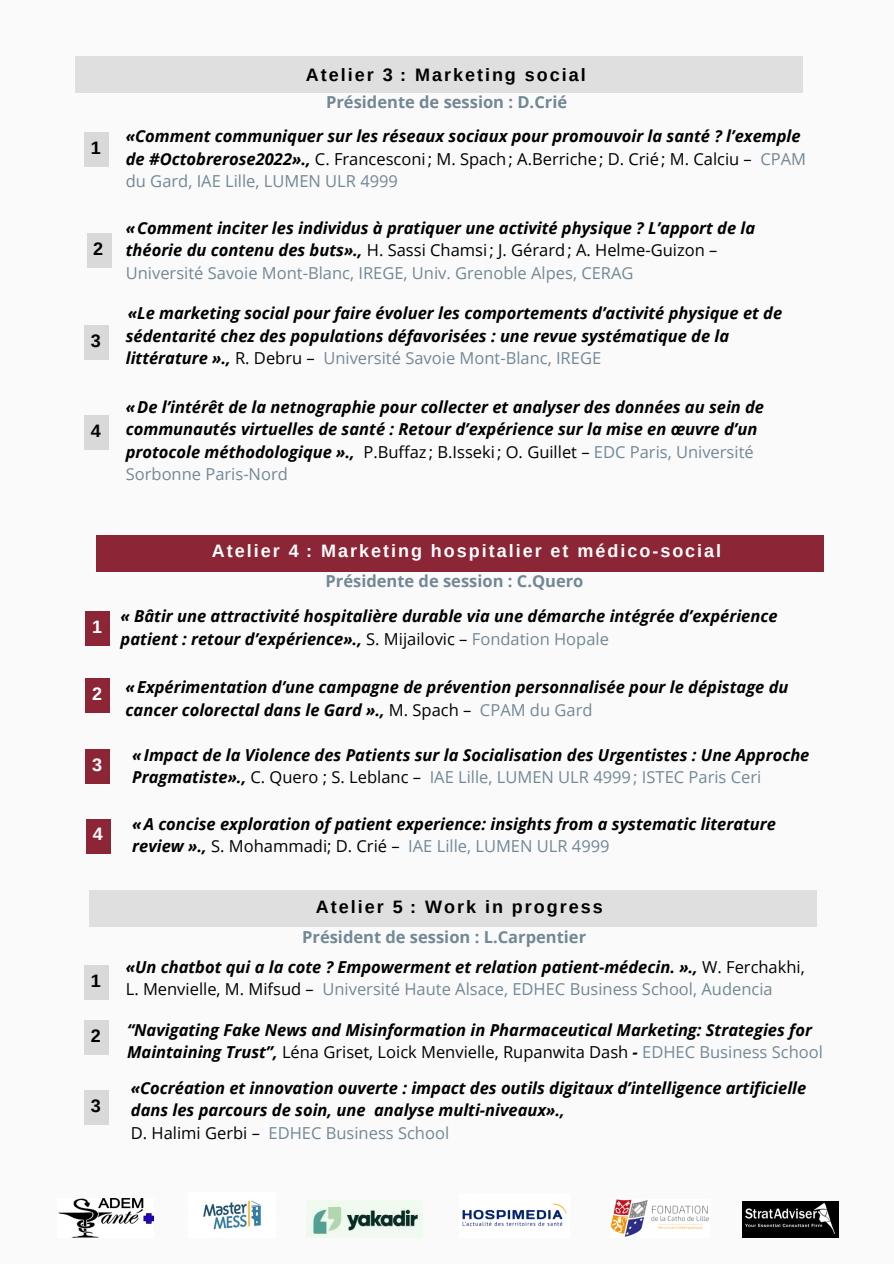
<style>
.page{position:relative;width:894px;height:1264px;background:#fff}
.page>*{position:absolute;margin:0;border:0;box-sizing:border-box;transform-origin:0 0}
.t1{font:700 18px "Arimo";letter-spacing:.11em;color:#000}
.t2{font:700 18px "Arimo";letter-spacing:.11em;color:#fff}
.t3{font:italic 700 16.5px/22.5px "Open Sans";color:#000}
.t4{font:700 16.5px "Open Sans";color:#728895}
.t5{font:16.5px "Open Sans";color:#728895}
.s1{font-weight:400;font-style:normal}
.s2{font-weight:400;font-style:normal;color:#728895}
</style>
<div class="page">
<div style="left:0;top:0;width:893px;height:1263px;background:#fafafa"></div>
<div style="left:76px;top:56px;width:727px;height:37px;background:#dfdfdf"></div>
<div style="left:84px;top:133px;width:25px;height:34px;background:#d9d9d9"></div>
<div style="left:87px;top:233px;width:24px;height:34px;background:#d9d9d9"></div>
<div style="left:84px;top:325px;width:25px;height:34px;background:#d9d9d9"></div>
<div style="left:84px;top:415px;width:25px;height:35px;background:#d9d9d9"></div>
<div style="left:86px;top:611px;width:24px;height:34px;background:#8c2535"></div>
<div style="left:86px;top:678px;width:24px;height:34px;background:#8c2535"></div>
<div style="left:86px;top:749px;width:24px;height:34px;background:#8c2535"></div>
<div style="left:86px;top:819px;width:25px;height:34px;background:#8c2535"></div>
<div style="left:96px;top:535px;width:727px;height:36px;background:#8c2535"></div>
<img style="left:58px;top:1198px;width:95px;height:39px">
<div style="left:741px;top:1201px;width:97px;height:36px;background:#000"></div>
<img style="left:745px;top:1203px;width:89px;height:30px">
<img style="left:462px;top:1203px;width:105px;height:23px">
<img style="left:307px;top:1200px;width:116px;height:37px">
<img style="left:610px;top:1199px;width:99px;height:38px">
<img style="left:203px;top:1200px;width:58px;height:30px">
<div style="left:89px;top:889px;width:727px;height:37px;background:#dfdfdf"></div>
<div style="left:84px;top:965px;width:25px;height:34px;background:#d9d9d9"></div>
<div style="left:84px;top:1020px;width:25px;height:34px;background:#d9d9d9"></div>
<div style="left:84px;top:1090px;width:25px;height:34px;background:#d9d9d9"></div>
<h1 class="t1" style="left:91px;top:138px;width:12px">1</h1>
<h1 class="t1" style="left:93px;top:239px;width:12px">2</h1>
<p class="t1" style="left:91px;top:330px;width:12px">3</p>
<p class="t1" style="left:91px;top:421px;width:12px">4</p>
<h1 class="t1" style="left:306px;top:64px;width:281px">Atelier 3 : Marketing social</h1>
<p class="t4" style="left:326px;top:91px;width:242px">Présidente de session : D.Crié</p>
<p class="t3" style="left:126px;top:125px;width:681px">«Comment communiquer sur les réseaux sociaux pour promouvoir la santé ? l’exemple de #Octobrerose2022»., <span class="s1">C. Francesconi; M. Spach; A.Berriche; D. Crié; M. Calciu –</span> <span class="s2">CPAM du Gard, IAE Lille, LUMEN ULR 4999</span></p>
<p class="t3" style="left:126px;top:216px;width:630px">«Comment inciter les individus à pratiquer une activité physique ? L’apport de la théorie du contenu des buts»., <span class="s1">H. Sassi Chamsi; J. Gérard; A. Helme-Guizon –</span></p>
<p class="t5" style="left:126px;top:261px;width:509px">Université Savoie Mont-Blanc, IREGE, Univ. Grenoble Alpes, CERAG</p>
<p class="t3" style="left:126px;top:301px;width:657px">«Le marketing social pour faire évoluer les comportements d’activité physique et de sédentarité chez des populations défavorisées : une revue systématique de la littérature »., <span class="s1">R. Debru –</span> <span class="s2">Université Savoie Mont-Blanc, IREGE</span></p>
<p class="t3" style="left:126px;top:395px;width:639px">«De l’intérêt de la netnographie pour collecter et analyser des données au sein de communautés virtuelles de santé : Retour d’expérience sur la mise en œuvre d’un protocole méthodologique »., <span class="s1">P.Buffaz ; B.Isseki; O. Guillet –</span> <span class="s2">EDC Paris, Université Sorbonne Paris-Nord</span></p>
<p class="t2" style="left:92px;top:616px;width:12px">1</p>
<h1 class="t2" style="left:92px;top:683px;width:12px">2</h1>
<h1 class="t2" style="left:92px;top:754px;width:12px">3</h1>
<p class="t2" style="left:93px;top:823px;width:12px">4</p>
<p class="t2" style="left:212px;top:540px;width:510px">Atelier 4 : Marketing hospitalier et médico-social</p>
<p class="t4" style="left:325px;top:569px;width:259px">Présidente de session : C.Quero</p>
<p class="t3" style="left:121px;top:604px;width:658px">« Bâtir une attractivité hospitalière durable via une démarche intégrée d’expérience patient : retour d’expérience»., <span class="s1">S. Mijailovic –</span> <span class="s2">Fondation Hopale</span></p>
<p class="t3" style="left:126px;top:675px;width:664px">«Expérimentation d’une campagne de prévention personnalisée pour le dépistage du cancer colorectal dans le Gard »., <span class="s1">M. Spach –</span> <span class="s2">CPAM du Gard</span></p>
<p class="t3" style="left:132px;top:743px;width:678px">«Impact de la Violence des Patients sur la Socialisation des Urgentistes : Une Approche<br>Pragmatiste»., <span class="s1">C. Quero ; S. Leblanc –</span> <span class="s2">IAE Lille, LUMEN ULR 4999; ISTEC Paris Ceri</span></p>
<p class="t3" style="left:132px;top:811px;width:645px">«A concise exploration of patient experience: insights from a systematic literature review »., <span class="s1">S. Mohammadi; D. Crié –</span> <span class="s2">IAE Lille, LUMEN ULR 4999</span></p>
<p class="t1" style="left:91px;top:970px;width:12px">1</p>
<p class="t1" style="left:91px;top:1025px;width:12px">2</p>
<h1 class="t1" style="left:91px;top:1095px;width:12px">3</h1>
<p class="t1" style="left:316px;top:896px;width:288px">Atelier 5 : Work in progress</p>
<p class="t4" style="left:302px;top:925px;width:285px">Président de session : L.Carpentier</p>
<p class="t3" style="left:126px;top:955px;width:680px">«Un chatbot qui a la cote ? Empowerment et relation patient-médecin. »., <span class="s1">W. Ferchakhi,<br>L. Menvielle, M. Mifsud –</span> <span class="s2">Université Haute Alsace, EDHEC Business School, Audencia</span></p>
<p class="t3" style="left:127px;top:1018px;width:697px">“Navigating Fake News and Misinformation in Pharmaceutical Marketing: Strategies for<br>Maintaining Trust”, <span class="s1">Léna Griset, Loick Menvielle, Rupanwita Dash</span> - <span class="s2">EDHEC Business School</span></p>
<p class="t3" style="left:131px;top:1075px;width:676px">«Cocréation et innovation ouverte : impact des outils digitaux d’intelligence artificielle dans les parcours de soin, une analyse multi-niveaux».,<br><span class="s1">D. Halimi Gerbi –</span> <span class="s2">EDHEC Business School</span></p>
</div>
